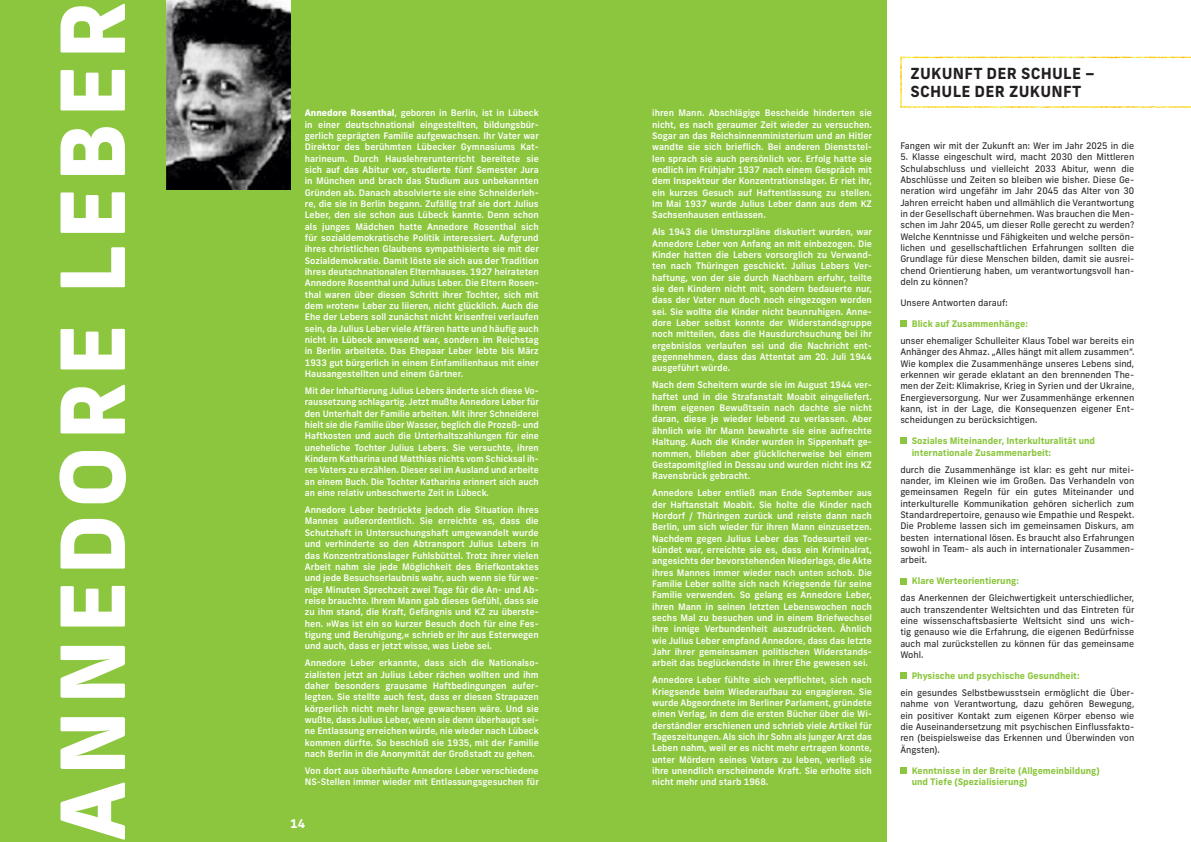
<style>
.page{position:relative;width:1191px;height:842px;background:#fff}
.page>*{position:absolute;margin:0;border:0;box-sizing:border-box;transform-origin:0 0}
.t1{font:800 88px "Frank New";letter-spacing:.06em;color:#fff}
.t2{font:700 15.2px/18.3px "Frank New";letter-spacing:.02em;color:#231f20}
.t3{font:700 12px "Frank New";color:#fff}
.t4{font:500 9px/11.3px "Frank New";color:#fff;text-align:justify}
.t5{font:9px/11.3px "Frank New";color:#231f20;text-align:justify}
.t6{font:700 9px/11.3px "Frank New";color:#8bc63e}
.s1{font-weight:800}
</style>
<div class="page">
<div style="left:0;top:0;width:886px;height:842px;background:#8bc63e"></div>
<img style="left:167px;top:0;width:124px;height:189px">
<div style="left:900px;top:320px;width:7px;height:7px;background:#8bc63e"></div>
<div style="left:900px;top:438px;width:7px;height:6px;background:#8bc63e"></div>
<div style="left:900px;top:578px;width:7px;height:6px;background:#8bc63e"></div>
<div style="left:900px;top:672px;width:7px;height:7px;background:#8bc63e"></div>
<div style="left:900px;top:767px;width:7px;height:7px;background:#8bc63e"></div>
<img style="left:900px;top:57px;width:291px;height:51px">
<h1 class="t1" style="left:34px;top:841px;width:842px;rotate:-90deg">ANNEDORE LEBER</h1>
<p class="t4" style="left:305px;top:107px;width:236px"><span class="s1">Annedore Rosenthal</span>, geboren in Berlin, ist in Lübeck in einer deutschnational eingestellten, bildungsbür&shy;gerlich geprägten Familie aufgewachsen. Ihr Vater war Direktor des berühmten Lübecker Gymnasiums Kat&shy;harineum. Durch Hauslehrerunterricht bereitete sie sich auf das Abitur vor, studierte fünf Semester Jura in München und brach das Studium aus unbekannten Gründen ab. Danach absolvierte sie eine Schneiderleh&shy;re, die sie in Berlin begann. Zufällig traf sie dort Julius Leber, den sie schon aus Lübeck kannte. Denn schon als junges Mädchen hatte Annedore Rosenthal sich für sozialdemokratische Politik interessiert. Aufgrund ihres christlichen Glaubens sympathisierte sie mit der Sozialdemokratie. Damit löste sie sich aus der Tradition ihres deutschnationalen Elternhauses. 1927 heirateten Annedore Rosenthal und Julius Leber. Die Eltern Rosen&shy;thal waren über diesen Schritt ihrer Tochter, sich mit dem »roten« Leber zu liieren, nicht glücklich. Auch die Ehe der Lebers soll zunächst nicht krisenfrei verlaufen sein, da Julius Leber viele Affären hatte und häufig auch nicht in Lübeck anwesend war, sondern im Reichstag in Berlin arbeitete. Das Ehepaar Leber lebte bis März 1933 gut bürgerlich in einem Einfamilienhaus mit einer Hausangestellten und einem Gärtner.</p>
<p class="t4" style="left:305px;top:385px;width:236px">Mit der Inhaftierung Julius Lebers änderte sich diese Vo&shy;raussetzung schlagartig. Jetzt mußte Annedore Leber für den Unterhalt der Familie arbeiten. Mit ihrer Schneiderei hielt sie die Familie über Wasser, beglich die Prozeß- und Haftkosten und auch die Unterhaltszahlungen für eine uneheliche Tochter Julius Lebers. Sie versuchte, ihren Kindern Katharina und Matthias nichts vom Schicksal ih&shy;res Vaters zu erzählen. Dieser sei im Ausland und arbeite an einem Buch. Die Tochter Katharina erinnert sich auch an eine relativ unbeschwerte Zeit in Lübeck.</p>
<p class="t4" style="left:305px;top:504px;width:235px">Annedore Leber bedrückte jedoch die Situation ihres Mannes außerordentlich. Sie erreichte es, dass die Schutzhaft in Untersuchungshaft umgewandelt wurde und verhinderte so den Abtransport Julius Lebers in das Konzentrationslager Fuhlsbüttel. Trotz ihrer vielen Arbeit nahm sie jede Möglichkeit des Briefkontaktes und jede Besuchserlaubnis wahr, auch wenn sie für we&shy;nige Minuten Sprechzeit zwei Tage für die An- und Ab&shy;reise brauchte. Ihrem Mann gab dieses Gefühl, dass sie zu ihm stand, die Kraft, Gefängnis und KZ zu überste&shy;hen. »Was ist ein so kurzer Besuch doch für eine Fes&shy;tigung und Beruhigung,« schrieb er ihr aus Esterwegen und auch, dass er jetzt wisse, was Liebe sei.</p>
<p class="t4" style="left:305px;top:657px;width:235px">Annedore Leber erkannte, dass sich die Nationalso&shy;zialisten jetzt an Julius Leber rächen wollten und ihm daher besonders grausame Haftbedingungen aufer&shy;legten. Sie stellte auch fest, dass er diesen Strapazen körperlich nicht mehr lange gewachsen wäre. Und sie wußte, dass Julius Leber, wenn sie denn überhaupt sei&shy;ne Entlassung erreichen würde, nie wieder nach Lübeck kommen dürfte. So beschloß sie 1935, mit der Familie nach Berlin in die Anonymität der Großstadt zu gehen.</p>
<p class="t4" style="left:305px;top:765px;width:236px">Von dort aus überhäufte Annedore Leber verschiedene<br>NS-Stellen immer wieder mit Entlassungsgesuchen für</p>
<h3 class="t3" style="left:290px;top:815px;width:16px">14</h3>
<p class="t4" style="left:652px;top:107px;width:221px">ihren Mann. Abschlägige Bescheide hinderten sie nicht, es nach geraumer Zeit wieder zu versuchen.<br>Sogar an das Reichsinnenministerium und an Hitler wandte sie sich brieflich. Bei anderen Dienststel&shy;len sprach sie auch persönlich vor. Erfolg hatte sie endlich im Frühjahr 1937 nach einem Gespräch mit dem Inspekteur der Konzentrationslager. Er riet ihr, ein kurzes Gesuch auf Haftentlassung zu stellen.<br>Im Mai 1937 wurde Julius Leber dann aus dem KZ Sachsenhausen entlassen.</p>
<p class="t4" style="left:652px;top:226px;width:221px">Als 1943 die Umsturzpläne diskutiert wurden, war Annedore Leber von Anfang an mit einbezogen. Die Kinder hatten die Lebers vorsorglich zu Verwand&shy;ten nach Thüringen geschickt. Julius Lebers Ver&shy;haftung, von der sie durch Nachbarn erfuhr, teilte sie den Kindern nicht mit, sondern bedauerte nur, dass der Vater nun doch noch eingezogen worden sei. Sie wollte die Kinder nicht beunruhigen. Anne&shy;dore Leber selbst konnte der Widerstandsgruppe noch mitteilen, dass die Hausdurchsuchung bei ihr ergebnislos verlaufen sei und die Nachricht ent&shy;gegennehmen, dass das Attentat am 20. Juli 1944 ausgeführt würde.</p>
<p class="t4" style="left:652px;top:379px;width:221px">Nach dem Scheitern wurde sie im August 1944 ver&shy;haftet und in die Strafanstalt Moabit eingeliefert.<br>Ihrem eigenen Bewußtsein nach dachte sie nicht daran, diese je wieder lebend zu verlassen. Aber ähnlich wie ihr Mann bewahrte sie eine aufrechte Haltung. Auch die Kinder wurden in Sippenhaft ge&shy;nommen, blieben aber glücklicherweise bei einem Gestapomitglied in Dessau und wurden nicht ins KZ Ravensbrück gebracht.</p>
<p class="t4" style="left:652px;top:487px;width:221px">Annedore Leber entließ man Ende September aus der Haftanstalt Moabit. Sie holte die Kinder nach Hordorf / Thüringen zurück und reiste dann nach Berlin, um sich wieder für ihren Mann einzusetzen.<br>Nachdem gegen Julius Leber das Todesurteil ver&shy;kündet war, erreichte sie es, dass ein Kriminalrat, angesichts der bevorstehenden Niederlage, die Akte ihres Mannes immer wieder nach unten schob. Die Familie Leber sollte sich nach Kriegsende für seine Familie verwenden. So gelang es Annedore Leber, ihren Mann in seinen letzten Lebenswochen noch sechs Mal zu besuchen und in einem Briefwechsel ihre innige Verbundenheit auszudrücken. Ähnlich wie Julius Leber empfand Annedore, dass das letzte Jahr ihrer gemeinsamen politischen Widerstands&shy;arbeit das beglückendste in ihrer Ehe gewesen sei.</p>
<p class="t4" style="left:652px;top:674px;width:221px">Annedore Leber fühlte sich verpflichtet, sich nach Kriegsende beim Wiederaufbau zu engagieren. Sie wurde Abgeordnete im Berliner Parlament, gründete einen Verlag, in dem die ersten Bücher über die Wi&shy;derständler erschienen und schrieb viele Artikel für Tageszeitungen. Als sich ihr Sohn als junger Arzt das Leben nahm, weil er es nicht mehr ertragen konnte, unter Mördern seines Vaters zu leben, verließ sie ihre unendlich erscheinende Kraft. Sie erholte sich nicht mehr und starb 1968.</p>
<h2 class="t2" style="left:910px;top:64px;width:186px">ZUKUNFT DER SCHULE –<br>SCHULE DER ZUKUNFT</h2>
<p class="t5" style="left:900px;top:140px;width:235px">Fangen wir mit der Zukunft an: Wer im Jahr 2025 in die</p>
<p class="t5" style="left:900px;top:151px;width:235px">5. Klasse eingeschult wird, macht 2030 den Mittleren Schulabschluss und vielleicht 2033 Abitur, wenn die Abschlüsse und Zeiten so bleiben wie bisher. Diese Ge&shy;neration wird ungefähr im Jahr 2045 das Alter von 30<br>Jahren erreicht haben und allmählich die Verantwortung in der Gesellschaft übernehmen. Was brauchen die Men&shy;schen im Jahr 2045, um dieser Rolle gerecht zu werden?<br>Welche Kenntnisse und Fähigkeiten und welche persön&shy;lichen und gesellschaftlichen Erfahrungen sollten die Grundlage für diese Menschen bilden, damit sie ausrei&shy;chend Orientierung haben, um verantwortungsvoll han&shy;deln zu können?</p>
<p class="t5" style="left:900px;top:297px;width:109px">Unsere Antworten darauf:</p>
<p class="t6" style="left:911px;top:318px;width:118px">Blick auf Zusammenhänge:</p>
<p class="t5" style="left:900px;top:335px;width:235px">unser ehemaliger Schulleiter Klaus Tobel war bereits ein Anhänger des Ahmaz. „Alles hängt mit allem zusammen“.<br>Wie komplex die Zusammenhänge unseres Lebens sind, erkennen wir gerade eklatant an den brennenden The&shy;men der Zeit: Klimakrise, Krieg in Syrien und der Ukraine, Energieversorgung. Nur wer Zusammenhänge erkennen kann, ist in der Lage, die Konsequenzen eigener Ent&shy;scheidungen zu berücksichtigen.</p>
<p class="t6" style="left:911px;top:435px;width:185px">Soziales Miteinander, Interkulturalität und internationale Zusammenarbeit:</p>
<p class="t5" style="left:900px;top:464px;width:235px">durch die Zusammenhänge ist klar: es geht nur mitei&shy;nander, im Kleinen wie im Großen. Das Verhandeln von gemeinsamen Regeln für ein gutes Miteinander und interkulturelle Kommunikation gehören sicherlich zum Standardrepertoire, genauso wie Empathie und Respekt.<br>Die Probleme lassen sich im gemeinsamen Diskurs, am besten international lösen. Es braucht also Erfahrungen sowohl in Team- als auch in internationaler Zusammen&shy;arbeit.</p>
<p class="t6" style="left:911px;top:575px;width:109px">Klare Werteorientierung:</p>
<p class="t5" style="left:900px;top:592px;width:236px">das Anerkennen der Gleichwertigkeit unterschiedlicher, auch transzendenter Weltsichten und das Eintreten für eine wissenschaftsbasierte Weltsicht sind uns wich&shy;tig genauso wie die Erfahrung, die eigenen Bedürfnisse auch mal zurückstellen zu können für das gemeinsame Wohl.</p>
<p class="t6" style="left:911px;top:670px;width:169px">Physische und psychische Gesundheit:</p>
<p class="t5" style="left:900px;top:687px;width:235px">ein gesundes Selbstbewusstsein ermöglicht die Über&shy;nahme von Verantwortung, dazu gehören Bewegung, ein positiver Kontakt zum eigenen Körper ebenso wie die Auseinandersetzung mit psychischen Einflussfakto&shy;ren (beispielsweise das Erkennen und Überwinden von Ängsten).</p>
<p class="t6" style="left:911px;top:765px;width:189px">Kenntnisse in der Breite (Allgemeinbildung) und Tiefe (Spezialisierung)</p>
</div>
